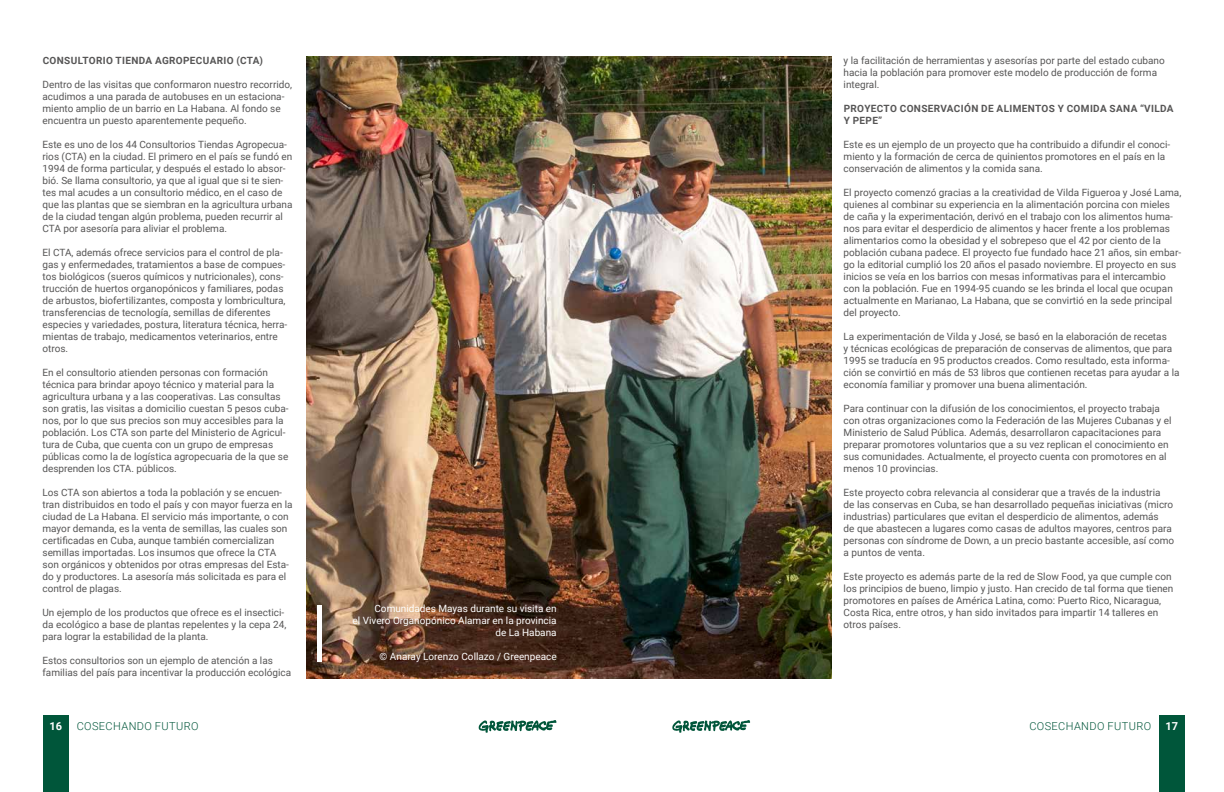
<style>
.page{position:relative;width:1224px;height:792px;background:#fff}
.page>*{position:absolute;margin:0;border:0;box-sizing:border-box;transform-origin:0 0}
.t1{font:300 11px "Roboto";letter-spacing:.035em;color:#00563a}
.t2{font:700 11px "Roboto";color:#fff}
.t3{font:10px/12px "Roboto";color:#575656}
.t4{font:10px/12px "Roboto";color:#fff;text-align:right}
.t5{font:700 10px/12px "Roboto";letter-spacing:.035em;color:#575656}
</style>
<div class="page">
<svg style="left:478px;top:720px;width:79px;height:13px"></svg>
<svg style="left:672px;top:720px;width:78px;height:13px"></svg>
<div style="left:43px;top:715px;width:26px;height:77px;background:#00563a"></div>
<div style="left:1159px;top:715px;width:26px;height:77px;background:#00563a"></div>
<img style="left:306px;top:57px;width:526px;height:622px">
<hr style="left:318px;top:605px;width:4px;height:57px;background:#fff">
<p class="t5" style="left:43px;top:54px;width:222px">CONSULTORIO TIENDA AGROPECUARIO (CTA)</p>
<p class="t3" style="left:43px;top:78px;width:251px">Dentro de las visitas que conformaron nuestro recorrido, acudimos a una parada de autobuses en un estaciona&shy;miento amplio de un barrio en La Habana. Al fondo se encuentra un puesto aparentemente pequeño.</p>
<p class="t3" style="left:43px;top:138px;width:252px">Este es uno de los 44 Consultorios Tiendas Agropecua&shy;rios (CTA) en la ciudad. El primero en el país se fundó en 1994 de forma particular, y después el estado lo absor&shy;bió. Se llama consultorio, ya que al igual que si te sien&shy;tes mal acudes a un consultorio médico, en el caso de que las plantas que se siembran en la agricultura urbana de la ciudad tengan algún problema, pueden recurrir al CTA por asesoría para aliviar el problema.</p>
<p class="t3" style="left:43px;top:246px;width:246px">El CTA, además ofrece servicios para el control de pla&shy;gas y enfermedades, tratamientos a base de compues&shy;tos biológicos (sueros químicos y nutricionales), cons&shy;trucción de huertos organopónicos y familiares, podas de arbustos, biofertilizantes, composta y lombricultura, transferencias de tecnología, semillas de diferentes especies y variedades, postura, literatura técnica, herra&shy;mientas de trabajo, medicamentos veterinarios, entre otros.</p>
<p class="t3" style="left:43px;top:366px;width:248px">En el consultorio atienden personas con formación técnica para brindar apoyo técnico y material para la agricultura urbana y a las cooperativas. Las consultas son gratis, las visitas a domicilio cuestan 5 pesos cuba&shy;nos, por lo que sus precios son muy accesibles para la población. Los CTA son parte del Ministerio de Agricul&shy;tura de Cuba, que cuenta con un grupo de empresas públicas como la de logística agropecuaria de la que se desprenden los CTA. públicos.</p>
<p class="t3" style="left:43px;top:486px;width:252px">Los CTA son abiertos a toda la población y se encuen&shy;tran distribuidos en todo el país y con mayor fuerza en la ciudad de La Habana. El servicio más importante, o con mayor demanda, es la venta de semillas, las cuales son certificadas en Cuba, aunque también comercializan semillas importadas. Los insumos que ofrece la CTA son orgánicos y obtenidos por otras empresas del Esta&shy;do y productores. La asesoría más solicitada es para el control de plagas.</p>
<p class="t3" style="left:43px;top:606px;width:245px">Un ejemplo de los productos que ofrece es el insectici&shy;da ecológico a base de plantas repelentes y la cepa 24, para lograr la estabilidad de la planta.</p>
<p class="t3" style="left:43px;top:654px;width:250px">Estos consultorios son un ejemplo de atención a las familias del país para incentivar la producción ecológica</p>
<p class="t4" style="left:353px;top:602px;width:206px">Comunidades Mayas durante su visita en<br>el Vivero Organopónico Alamar en la provincia de La Habana</p>
<p class="t4" style="left:380px;top:650px;width:179px">© Anaray Lorenzo Collazo / Greenpeace</p>
<p class="t3" style="left:844px;top:54px;width:323px">y la facilitación de herramientas y asesorías por parte del estado cubano hacia la población para promover este modelo de producción de forma integral.</p>
<p class="t5" style="left:844px;top:102px;width:331px">PROYECTO CONSERVACIÓN DE ALIMENTOS Y COMIDA SANA “VILDA<br>Y PEPE”</p>
<p class="t3" style="left:844px;top:138px;width:328px">Este es un ejemplo de un proyecto que ha contribuido a difundir el conoci&shy;miento y la formación de cerca de quinientos promotores en el país en la conservación de alimentos y la comida sana.</p>
<p class="t3" style="left:844px;top:186px;width:339px">El proyecto comenzó gracias a la creatividad de Vilda Figueroa y José Lama, quienes al combinar su experiencia en la alimentación porcina con mieles de caña y la experimentación, derivó en el trabajo con los alimentos huma&shy;nos para evitar el desperdicio de alimentos y hacer frente a los problemas alimentarios como la obesidad y el sobrepeso que el 42 por ciento de la población cubana padece. El proyecto fue fundado hace 21 años, sin embar&shy;go la editorial cumplió los 20 años el pasado noviembre. El proyecto en sus inicios se veía en los barrios con mesas informativas para el intercambio con la población. Fue en 1994-95 cuando se les brinda el local que ocupan actualmente en Marianao, La Habana, que se convirtió en la sede principal del proyecto.</p>
<p class="t3" style="left:844px;top:330px;width:338px">La experimentación de Vilda y José, se basó en la elaboración de recetas<br>y técnicas ecológicas de preparación de conservas de alimentos, que para 1995 se traducía en 95 productos creados. Como resultado, esta informa&shy;ción se convirtió en más de 53 libros que contienen recetas para ayudar a la economía familiar y promover una buena alimentación.</p>
<p class="t3" style="left:844px;top:402px;width:329px">Para continuar con la difusión de los conocimientos, el proyecto trabaja con otras organizaciones como la Federación de las Mujeres Cubanas y el Ministerio de Salud Pública. Además, desarrollaron capacitaciones para preparar promotores voluntarios que a su vez replican el conocimiento en sus comunidades. Actualmente, el proyecto cuenta con promotores en al menos 10 provincias.</p>
<p class="t3" style="left:844px;top:486px;width:332px">Este proyecto cobra relevancia al considerar que a través de la industria<br>de las conservas en Cuba, se han desarrollado pequeñas iniciativas (micro industrias) particulares que evitan el desperdicio de alimentos, además<br>de que abastecen a lugares como casas de adultos mayores, centros para personas con síndrome de Down, a un precio bastante accesible, así como a puntos de venta.</p>
<p class="t3" style="left:844px;top:570px;width:331px">Este proyecto es además parte de la red de Slow Food, ya que cumple con los principios de bueno, limpio y justo. Han crecido de tal forma que tienen promotores en países de América Latina, como: Puerto Rico, Nicaragua, Costa Rica, entre otros, y han sido invitados para impartir 14 talleres en otros países.</p>
<p class="t2" style="left:50px;top:718px;width:14px">16</p>
<p class="t1" style="left:77px;top:718px;width:123px">COSECHANDO FUTURO</p>
<p class="t1" style="left:1029px;top:718px;width:123px">COSECHANDO FUTURO</p>
<p class="t2" style="left:1166px;top:718px;width:14px">17</p>
</div>
